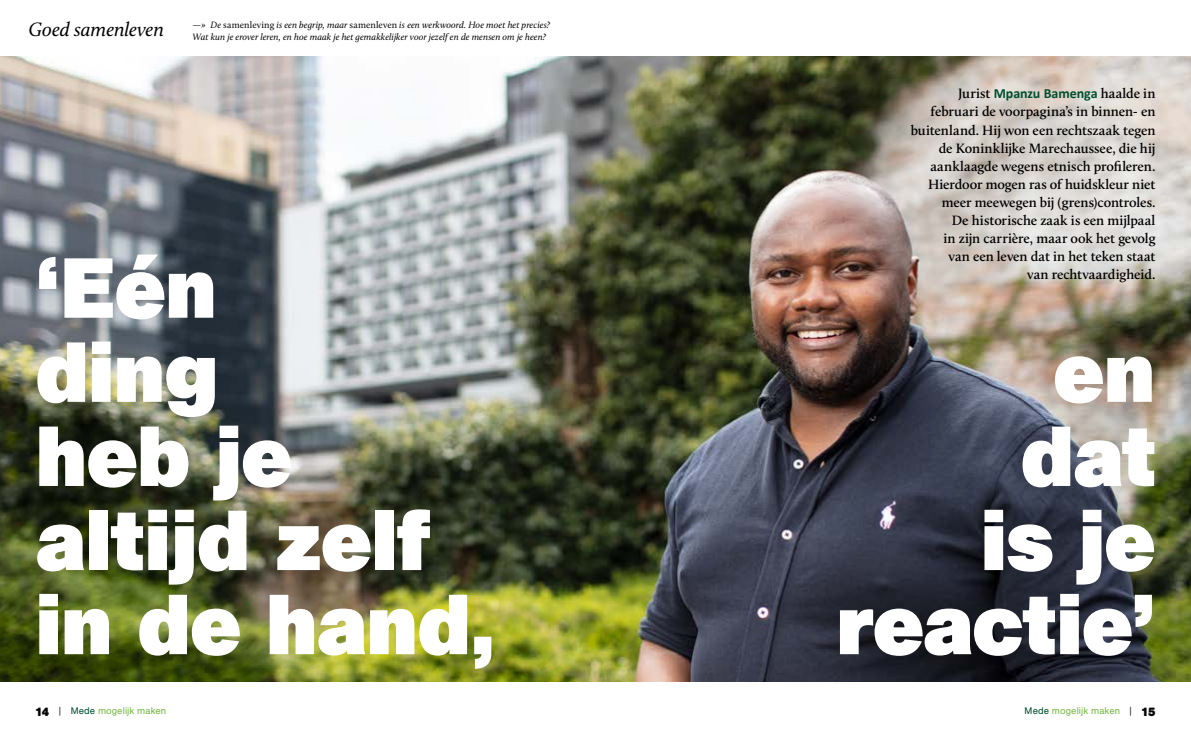
<style>
.page{position:relative;width:1191px;height:738px;background:#fff}
.page>*{position:absolute;margin:0;border:0;box-sizing:border-box;transform-origin:0 0}
.t1{font:900 84px/84px "AG Book Std";letter-spacing:-.01em;color:#fff}
.t2{font:italic 20px "Calluna";letter-spacing:-.01em;color:#000}
.t3{font:600 14px/18px "Calluna";letter-spacing:-.005em;color:#000;text-align:right}
.t4{font:italic 9.5px/12px "Calluna";color:#000}
.t5{font:9.5px "AG Book Std";letter-spacing:.01em;color:#76b843}
.s1{font-style:normal}
.s2{font-family:"Calibri";font-weight:700;color:#004f30}
.s3{font-weight:900;font-size:12px;color:#000}
.s4{font-weight:300;color:#000}
.s5{color:#004f30}
</style>
<div class="page">
<img style="left:0;top:57px;width:1191px;height:623px">
<h2 class="t2" style="left:29px;top:17px;width:137px">Goed samenleven</h2>
<p class="t4" style="left:192px;top:19px;width:359px">—» De <span class="s1">samenleving</span> is een begrip, maar <span class="s1">samenleven</span> is een werkwoord. Hoe moet het precies?<br>Wat kun je erover leren, en hoe maak je het gemakkelijker voor jezelf en de mensen om je heen?</p>
<h1 class="t1" style="left:35px;top:247px;width:461px">‘Eén<br>ding<br>heb je altijd zelf in de hand,</h1>
<p class="t3" style="left:910px;top:84px;width:246px">Jurist <span class="s2">Mpanzu Bamenga</span> haalde in februari de voorpagina’s in binnen- en buitenland. Hij won een rechtszaak tegen de Koninklijke Marechaussee, die hij aanklaagde wegens etnisch profileren.<br>Hierdoor mogen ras of huidskleur niet meer meewegen bij (grens)controles.<br>De historische zaak is een mijlpaal<br>in zijn carrière, maar ook het gevolg<br>van een leven dat in het teken staat<br>van rechtvaardigheid.</p>
<h1 class="t1" style="left:836px;top:331px;width:321px;text-align:right">en<br>dat<br>is je reactie’</h1>
<p class="t5" style="left:35px;top:704px;width:132px"><span class="s3">14</span> <span class="s4">|</span> <span class="s5">Mede</span> mogelijk maken</p>
<p class="t5" style="left:1024px;top:704px;width:132px"><span class="s5">Mede</span> mogelijk maken <span class="s4">|</span> <span class="s3">15</span></p>
</div>
